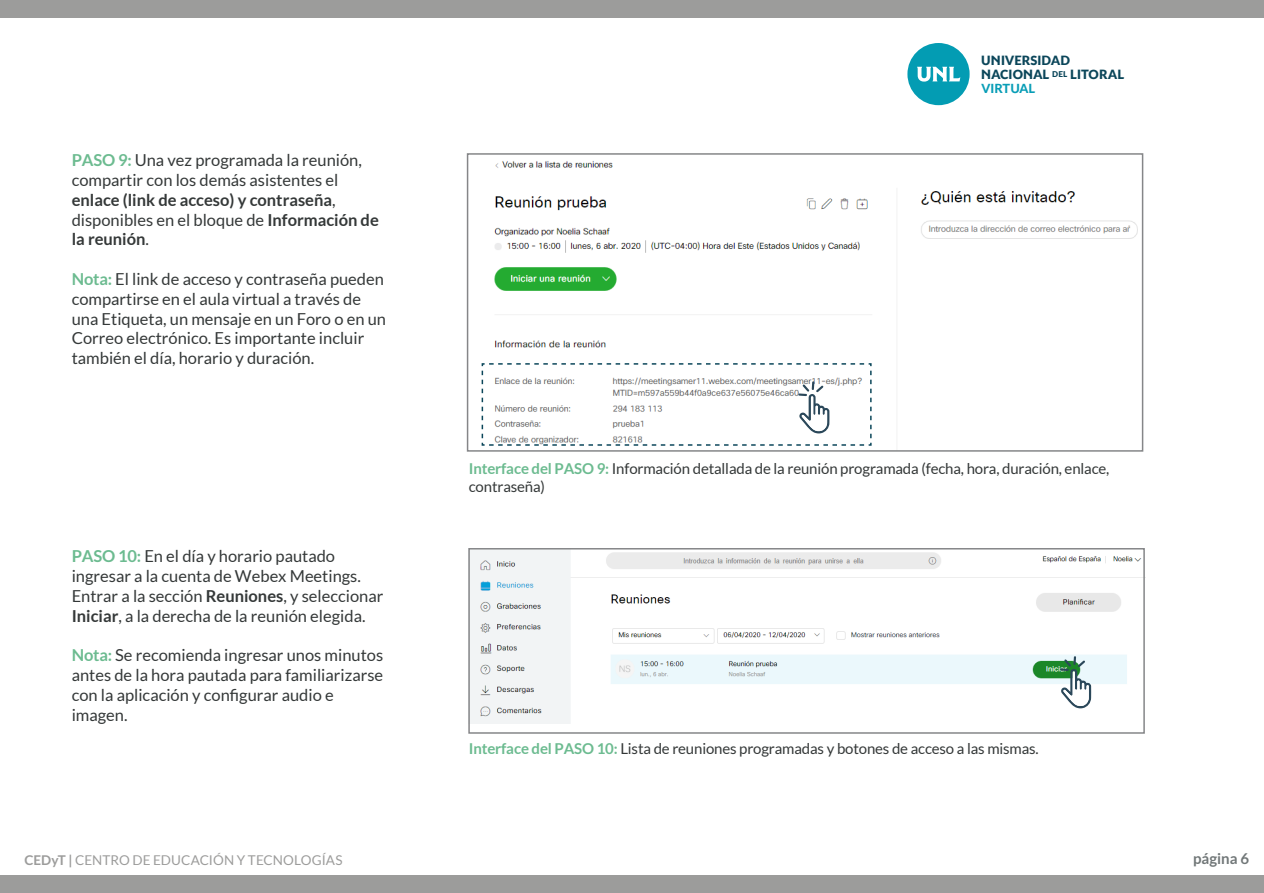
<style>
.page{position:relative;width:1264px;height:893px;background:#fff}
.page>*{position:absolute;margin:0;border:0;box-sizing:border-box;transform-origin:0 0}
.t1{font:16.5px/19.8px "Lato";color:#343838}
.t2{font:15px/18px "Lato";letter-spacing:-.01em;color:#343838}
.t3{font:700 15px "Lato";color:#717778}
.t4{font:13.5px "Lato";letter-spacing:.005em;color:#9c9c9b}
.t5{font:900 12.75px "Lato UNL190701";letter-spacing:.015em;color:#0b465a}
.t6{font:800 12.75px "Lato UNL190701";color:#089db6}
.s1{font-weight:700;color:#6cbb90}
.s2{font-weight:700}
.s3{font-size:7.95px}
</style>
<div class="page">
<img style="left:494px;top:161px;width:644px;height:187px">
<div style="left:467px;top:153px;width:676px;height:299px;border:2px solid #858688"></div>
<div style="left:907px;top:43px;width:63px;height:62px;background:#039cb3;border-radius:50%"></div>
<svg style="left:917px;top:67px;width:43px;height:15px"></svg>
<div style="left:0;top:0;width:1264px;height:17px;background:#9c9c9b"></div>
<div style="left:0;top:876px;width:1264px;height:17px;background:#9c9c9b"></div>
<svg style="left:481px;top:363px;width:391px;height:83px"></svg>
<img style="left:471px;top:551px;width:671px;height:172px">
<div style="left:468px;top:548px;width:677px;height:186px;border:2px solid #858688"></div>
<svg style="left:1060px;top:656px;width:31px;height:52px"></svg>
<p class="t1" style="left:72px;top:150px;width:309px"><span class="s1">PASO 9:</span> Una vez programada la reunión, compartir con los demás asistentes el <span class="s2">enlace (link de acceso) y contraseña</span>, disponibles en el bloque de <span class="s2">Información de la reunión</span>.</p>
<p class="t1" style="left:72px;top:269px;width:316px"><span class="s1">Nota:</span> El link de acceso y contraseña pueden compartirse en el aula virtual a través de una Etiqueta, un mensaje en un Foro o en un Correo electrónico. Es importante incluir también el día, horario y duración.</p>
<p class="t1" style="left:72px;top:546px;width:313px"><span class="s1">PASO 10:</span> En el día y horario pautado ingresar a la cuenta de Webex Meetings.<br>Entrar a la sección <span class="s2">Reuniones</span>, y seleccionar <span class="s2">Iniciar</span>, a la derecha de la reunión elegida.</p>
<p class="t1" style="left:72px;top:645px;width:313px"><span class="s1">Nota:</span> Se recomienda ingresar unos minutos antes de la hora pautada para familiarizarse con la aplicación y configurar audio e imagen.</p>
<p class="t4" style="left:25px;top:852px;width:320px"><span class="s2">CEDyT |</span> CENTRO DE EDUCACIÓN Y TECNOLOGÍAS</p>
<p class="t5" style="left:981px;top:53px;width:90px">UNIVERSIDAD</p>
<p class="t6" style="left:981px;top:81px;width:55px">VIRTUAL</p>
<p class="t5" style="left:981px;top:67px;width:144px">NACIONAL <span class="s3">DEL</span> LITORAL</p>
<p class="t2" style="left:469px;top:460px;width:642px"><span class="s1">Interface del PASO 9:</span> Información detallada de la reunión programada (fecha, hora, duración, enlace, contraseña)</p>
<p class="t2" style="left:469px;top:740px;width:571px"><span class="s1">Interface del PASO 10:</span> Lista de reuniones programadas y botones de acceso a las mismas.</p>
<p class="t3" style="left:1193px;top:850px;width:58px">página 6</p>
</div>
